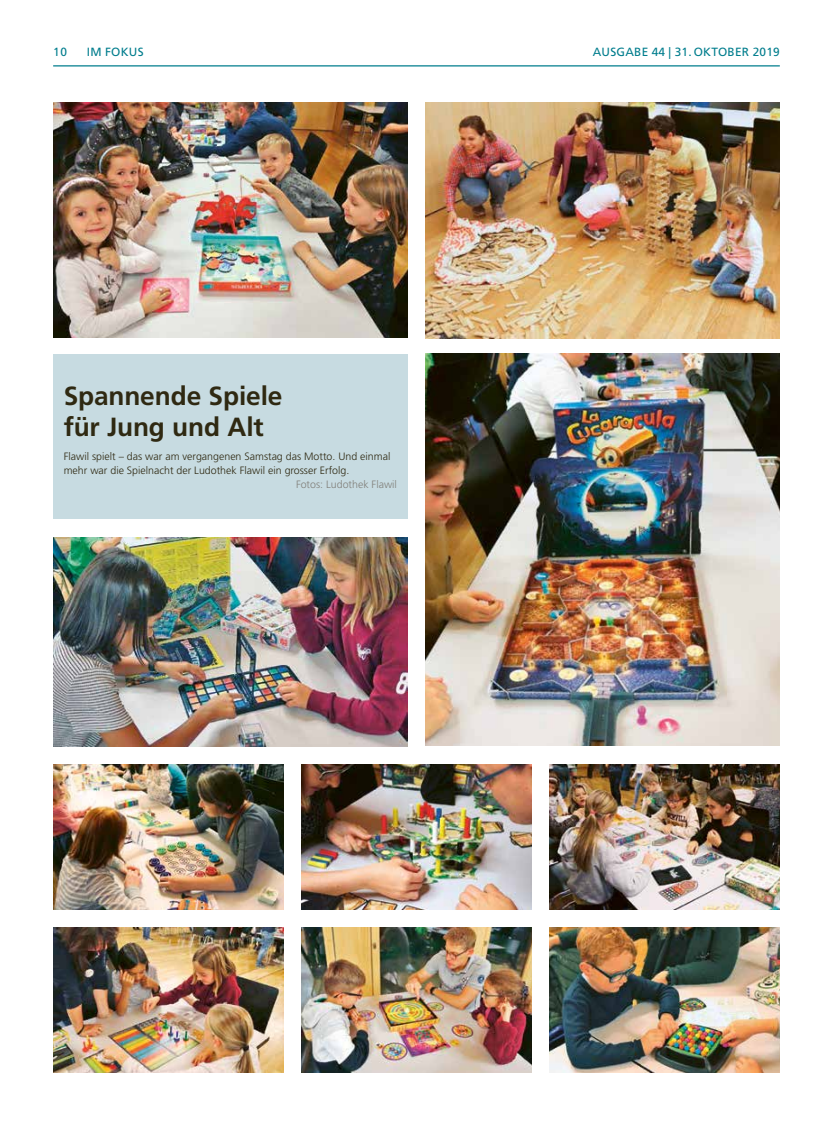
<style>
.page{position:relative;width:833px;height:1134px;background:#fff}
.page>*{position:absolute;margin:0;border:0;box-sizing:border-box;transform-origin:0 0}
.t1{font:700 26.25px/31.2px "Frutiger LT Std";letter-spacing:-.005em;color:#2f2912}
.t2{font:11.88px "Frutiger LT Std";letter-spacing:.02em;color:#007d8d}
.t3{font:300 10.62px/13.8px "Frutiger LT Std";color:#2f2912}
.t4{font:300 10.62px "Frutiger LT Std";color:#81807a}
</style>
<div class="page">
<div style="left:53px;top:355px;width:354px;height:164px;background:#c7dbe1"></div>
<hr style="left:53px;top:65px;width:727px;height:1px;background:#007d8d">
<img style="left:425px;top:103px;width:355px;height:236px">
<img style="left:549px;top:764px;width:231px;height:145px">
<img style="left:425px;top:354px;width:355px;height:392px">
<img style="left:301px;top:764px;width:230px;height:145px">
<img style="left:53px;top:764px;width:230px;height:145px">
<img style="left:53px;top:103px;width:354px;height:234px">
<img style="left:53px;top:927px;width:230px;height:145px">
<img style="left:301px;top:927px;width:230px;height:145px">
<img style="left:549px;top:927px;width:231px;height:145px">
<img style="left:53px;top:537px;width:354px;height:209px">
<p class="t2" style="left:53px;top:45px;width:15px">10</p>
<p class="t2" style="left:87px;top:45px;width:58px">IM FOKUS</p>
<p class="t2" style="left:593px;top:45px;width:18px">AUSGABE</p>
<p class="t2" style="left:652px;top:45px;width:60px">44 | 31. OKTOBER</p>
<p class="t2" style="left:752px;top:45px;width:29px">2019</p>
<h1 class="t1" style="left:64px;top:381px;width:220px">Spannende Spiele für Jung und Alt</h1>
<p class="t3" style="left:64px;top:450px;width:328px">Flawil spielt – das war am vergangenen Samstag das Motto. Und einmal mehr war die Spielnacht der Ludothek Flawil ein grosser Erfolg.</p>
<p class="t4" style="left:296px;top:478px;width:102px">Fotos: Ludothek Flawil</p>
</div>
